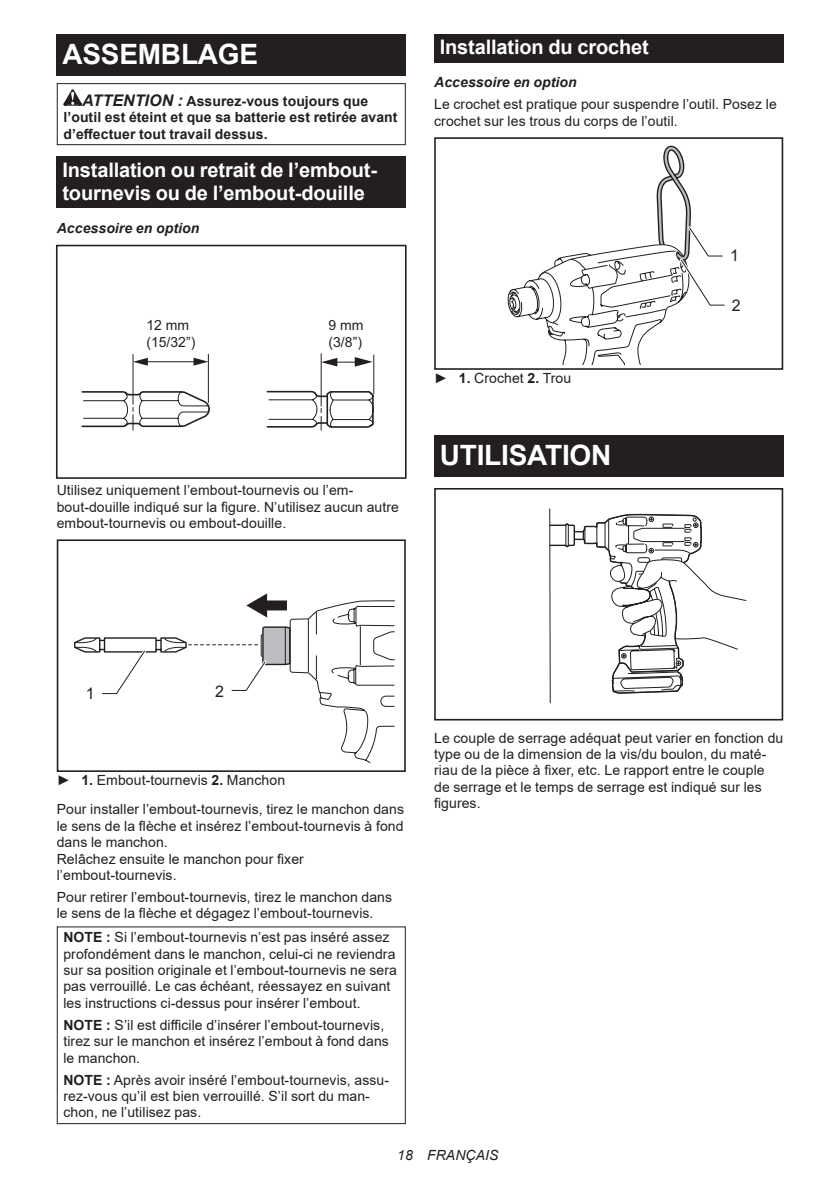
<style>
.page{position:relative;width:840px;height:1191px;background:#fff}
.page>*{position:absolute;margin:0;border:0;box-sizing:border-box;transform-origin:0 0}
.t1{font:700 28px "Arial";letter-spacing:-.01em;color:#fff}
.t2{font:700 20px/23.4px "Arial";letter-spacing:-.01em;color:#fff}
.t3{font:16px "Arial";color:#231f20}
.t4{font:14px/16.4px "Arial";letter-spacing:.005em;color:#231f20}
.t5{font:700 14px/16.4px "Arial";letter-spacing:.005em;color:#231f20}
.t6{font:italic 700 14px "Arial";letter-spacing:.005em;color:#231f20}
.t7{font:italic 14px "Arial";letter-spacing:.005em;color:#231f20}
.s1{font-style:italic;font-size:16px}
.s2{font-weight:700}
</style>
<div class="page">
<div style="left:57px;top:34px;width:348px;height:41px;background:#231f20"></div>
<svg style="left:63px;top:89px;width:19px;height:17px"></svg>
<div style="left:57px;top:83px;width:348px;height:62px;border:1px solid #231f20"></div>
<div style="left:57px;top:156px;width:348px;height:52px;background:#231f20"></div>
<svg style="left:266px;top:353px;width:109px;height:78px"></svg>
<svg style="left:81px;top:353px;width:129px;height:78px"></svg>
<div style="left:56px;top:245px;width:350px;height:234px;border:2px solid #231f20"></div>
<div style="left:57px;top:539px;width:348px;height:233px;border:2px solid #231f20"></div>
<svg style="left:74px;top:593px;width:321px;height:170px"></svg>
<div style="left:57px;top:926px;width:348px;height:198px;border:1px solid #231f20"></div>
<div style="left:434px;top:34px;width:348px;height:29px;background:#231f20"></div>
<div style="left:434px;top:137px;width:348px;height:233px;border:2px solid #231f20"></div>
<svg style="left:507px;top:145px;width:218px;height:219px"></svg>
<div style="left:434px;top:435px;width:348px;height:41px;background:#231f20"></div>
<hr style="left:549px;top:509px;width:1px;height:194px;background:#231f20">
<svg style="left:549px;top:513px;width:197px;height:191px"></svg>
<div style="left:434px;top:488px;width:348px;height:232px;border:2px solid #231f20"></div>
<h1 class="t1" style="left:62px;top:34px;width:197px">ASSEMBLAGE</h1>
<p class="t5" style="left:63px;top:93px;width:335px;text-indent:19px"><span class="s1">ATTENTION :</span> Assurez-vous toujours que l’outil est éteint et que sa batterie est retirée avant d’effectuer tout travail dessus.</p>
<h2 class="t2" style="left:62px;top:158px;width:316px">Installation ou retrait de l’embout&shy;tournevis ou de l’embout-douille</h2>
<p class="t6" style="left:57px;top:219px;width:144px">Accessoire en option</p>
<p class="t4" style="left:146px;top:317px;width:51px">12 mm (15/32”)</p>
<p class="t4" style="left:328px;top:317px;width:37px">9 mm (3/8”)</p>
<p class="t4" style="left:57px;top:482px;width:343px">Utilisez uniquement l’embout-tournevis ou l’em&shy;bout-douille indiqué sur la figure. N’utilisez aucun autre embout-tournevis ou embout-douille.</p>
<h2 class="t2" style="left:439px;top:36px;width:210px">Installation du crochet</h2>
<p class="t6" style="left:434px;top:73px;width:144px">Accessoire en option</p>
<p class="t4" style="left:434px;top:96px;width:344px">Le crochet est pratique pour suspendre l’outil. Posez le crochet sur les trous du corps de l’outil.</p>
<p class="t4" style="left:434px;top:370px;width:138px">► <span class="s2">1.</span> Crochet <span class="s2">2.</span> Trou</p>
<h1 class="t1" style="left:439px;top:435px;width:173px">UTILISATION</h1>
<p class="t3" style="left:729px;top:245px;width:10px">1</p>
<p class="t3" style="left:731px;top:295px;width:10px">2</p>
<p class="t3" style="left:86px;top:682px;width:10px">1</p>
<p class="t3" style="left:215px;top:680px;width:10px">2</p>
<p class="t4" style="left:57px;top:766px;width:348px;line-height:28.8px">► <span class="s2">1.</span> Embout-tournevis <span class="s2">2.</span> Manchon<br>Pour installer l’embout-tournevis, tirez le manchon dans</p>
<p class="t4" style="left:57px;top:817px;width:348px">le sens de la flèche et insérez l’embout-tournevis à fond dans le manchon.<br>Relâchez ensuite le manchon pour fixer l’embout-tournevis.</p>
<p class="t4" style="left:57px;top:888px;width:337px">Pour retirer l’embout-tournevis, tirez le manchon dans le sens de la flèche et dégagez l’embout-tournevis.</p>
<p class="t4" style="left:63px;top:929px;width:335px"><span class="s2">NOTE :</span> Si l’embout-tournevis n’est pas inséré assez profondément dans le manchon, celui-ci ne reviendra sur sa position originale et l’embout-tournevis ne sera pas verrouillé. Le cas échéant, réessayez en suivant les instructions ci-dessus pour insérer l’embout.</p>
<p class="t4" style="left:63px;top:1016px;width:327px"><span class="s2">NOTE :</span> S’il est difficile d’insérer l’embout-tournevis, tirez sur le manchon et insérez l’embout à fond dans le manchon.</p>
<p class="t4" style="left:63px;top:1071px;width:327px"><span class="s2">NOTE :</span> Après avoir inséré l’embout-tournevis, assu&shy;rez-vous qu’il est bien verrouillé. S’il sort du man&shy;chon, ne l’utilisez pas.</p>
<p class="t4" style="left:434px;top:729px;width:350px">Le couple de serrage adéquat peut varier en fonction du type ou de la dimension de la vis/du boulon, du maté&shy;riau de la pièce à fixer, etc. Le rapport entre le couple de serrage et le temps de serrage est indiqué sur les figures.</p>
<p class="t7" style="left:397px;top:1146px;width:103px">18 FRANÇAIS</p>
</div>
